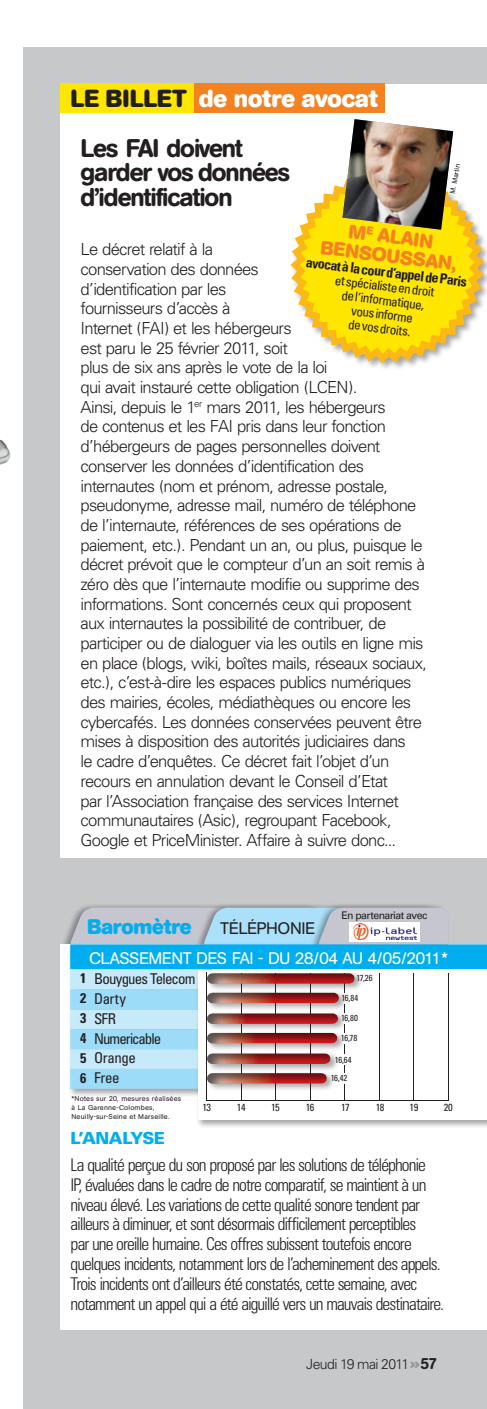
<style>
.page{position:relative;width:487px;height:1409px;background:#fff}
.page>*{position:absolute;margin:0;border:0;box-sizing:border-box;transform-origin:0 0}
.t1{font:500 25.38px/24.5px "AG Book Rounded";letter-spacing:-.045em;color:#231f20}
.t2{font:700 24.5px "AG Book Rounded";color:#fff}
.t3{font:700 21px "AG Book Rounded";letter-spacing:-.01em;color:#00aeef}
.t4{font:700 19.25px "AG Book Rounded";color:#f58220}
.t5{font:300 condensed 17.5px/19.8px "Univers";letter-spacing:-.055em;color:#231f20}
.t6{font:300 16.62px/19.6px "Univers";letter-spacing:-.05em;color:#231f20}
.t7{font:16.62px "AG Book Rounded";letter-spacing:-.03em;color:#fff}
.t8{font:16.62px "AG Book Rounded";letter-spacing:-.025em;color:#231f20}
.t9{font:900 16.62px "Univers";letter-spacing:-.025em;color:#00aeef}
.t10{font:condensed 14.88px/19.9px "Univers";letter-spacing:-.055em;color:#231f20}
.t11{font:700 condensed 14px "Univers";color:#231f20}
.t12{font:300 14px "Univers";letter-spacing:-.04em;color:#231f20}
.t13{font:condensed 13.12px/14px "Univers";color:#231f20;text-align:center}
.t14{font:10.5px "Univers";letter-spacing:-.055em;color:#231f20}
.t15{font:condensed 10.33px "Univers";letter-spacing:-.05em;color:#231f20}
.t16{font:condensed 8.75px/18.6px "Univers";letter-spacing:-.035em;color:#231f20;text-align:center}
.t17{font:7px/8.8px "AG Book Rounded";letter-spacing:.025em;color:#231f20}
.s1{color:#231f20}
.s2{font-weight:700;font-size:14px}
.s3{font-family:"AG Book Rounded";font-weight:500;font-size:22.75px;color:#939598}
.s4{font-family:"AG Book Rounded";font-weight:500;font-size:15.75px}
</style>
<div class="page">
<div style="left:24px;top:47px;width:462px;height:1362px;background:#c7c8ca"></div>
<div style="left:61px;top:903px;width:261px;height:53px;background:#231f20;opacity:.4"></div>
<div style="left:61px;top:944px;width:425px;height:385px;background:#fff"></div>
<div style="left:61px;top:84px;width:425px;height:774px;background:#fff"></div>
<div style="left:61px;top:83px;width:132px;height:30px;background:#ffe601"></div>
<div style="left:193px;top:83px;width:191px;height:30px;background:#f58220"></div>
<div style="left:195px;top:903px;width:244px;height:53px;background:#231f20;opacity:.4"></div>
<div style="left:309px;top:903px;width:140px;height:53px;background:#231f20;opacity:.4"></div>
<svg style="left:67px;top:908px;width:419px;height:181px"></svg>
<svg style="left:348px;top:922px;width:71px;height:20px"></svg>
<img style="left:353px;top:924px;width:62px;height:15px">
<div style="left:196px;top:968px;width:290px;height:161px;background:#231f20;opacity:.4"></div>
<div style="left:198px;top:970px;width:288px;height:150px;background:#fff"></div>
<hr style="left:206px;top:1100px;width:241px;height:1px;background:#231f20">
<hr style="left:206px;top:973px;width:1px;height:127px;background:#231f20">
<hr style="left:241px;top:973px;width:1px;height:127px;background:#231f20">
<hr style="left:275px;top:973px;width:1px;height:127px;background:#231f20">
<hr style="left:310px;top:973px;width:1px;height:127px;background:#231f20">
<hr style="left:344px;top:973px;width:1px;height:127px;background:#231f20">
<hr style="left:378px;top:973px;width:1px;height:127px;background:#231f20">
<hr style="left:413px;top:973px;width:1px;height:127px;background:#231f20">
<hr style="left:447px;top:973px;width:1px;height:127px;background:#231f20">
<div style="left:339px;top:1055px;width:20px;height:10px;background:#fff"></div>
<div style="left:334px;top:1073px;width:21px;height:10px;background:#fff"></div>
<div style="left:205px;top:1070px;width:130px;height:22px;background:#231f20;opacity:.4"></div>
<div style="left:203px;top:1072px;width:124px;height:14px;background:#231f20;opacity:.75"></div>
<div style="left:205px;top:971px;width:158px;height:21px;background:#231f20;opacity:.4"></div>
<div style="left:203px;top:973px;width:152px;height:14px;background:#231f20;opacity:.75"></div>
<div style="left:205px;top:1051px;width:134px;height:21px;background:#231f20;opacity:.4"></div>
<div style="left:203px;top:1052px;width:128px;height:14px;background:#231f20;opacity:.75"></div>
<div style="left:205px;top:1030px;width:141px;height:22px;background:#231f20;opacity:.4"></div>
<div style="left:203px;top:1032px;width:135px;height:14px;background:#231f20;opacity:.75"></div>
<div style="left:205px;top:1011px;width:141px;height:21px;background:#231f20;opacity:.4"></div>
<div style="left:203px;top:1012px;width:135px;height:14px;background:#231f20;opacity:.75"></div>
<div style="left:205px;top:990px;width:142px;height:21px;background:#231f20;opacity:.4"></div>
<div style="left:203px;top:993px;width:137px;height:13px;background:#231f20;opacity:.75"></div>
<img style="left:0;top:439px;width:11px;height:26px">
<svg style="left:290px;top:185px;width:196px;height:183px"></svg>
<img style="left:342px;top:119px;width:110px;height:111px">
<svg style="left:437px;top:255px;width:18px;height:18px"></svg>
<h2 class="t2" style="left:71px;top:84px;width:308px"><span class="s1">le billet</span> de notre avocat</h2>
<h1 class="t1" style="left:80px;top:136px;width:211px">Les FAI doivent garder vos données d’identification</h1>
<p class="t17" style="left:447px;top:193px;width:33px;rotate:-80deg">M. Martin</p>
<p class="t4" style="left:349px;top:220px;width:84px;rotate:7deg">M<sup>e</sup> Al ain</p>
<p class="t11" style="left:307px;top:254px;width:163px;rotate:7deg">avocat à la cour d’appel de Paris</p>
<p class="t4" style="left:321px;top:236px;width:93px;rotate:7deg">Bensoussa</p>
<p class="t13" style="left:335px;top:273px;width:101px;rotate:7deg">et spécialiste en droit de l’informatique, vous informe<br>de vos droits.</p>
<p class="t6" style="left:80px;top:240px;width:348px">Le décret relatif à la<br>conservation des données<br>d’identification par les<br>fournisseurs d’accès à<br>Internet (FAI) et les hébergeurs<br>est paru le 25 février 2011, soit<br>plus de six ans après le vote de la loi<br>qui avait instauré cette obligation (LCEN).<br>Ainsi, depuis le 1<sup>er</sup> mars 2011, les hébergeurs<br>de contenus et les FAI pris dans leur fonction d’hébergeurs de pages personnelles doivent conserver les données d’identification des internautes (nom et prénom, adresse postale, pseudonyme, adresse mail, numéro de téléphone de l’internaute, références de ses opérations de paiement, etc.). Pendant un an, ou plus, puisque le décret prévoit que le compteur d’un an soit remis à zéro dès que l’internaute modifie ou supprime des informations. Sont concernés ceux qui proposent aux internautes la possibilité de contribuer, de participer ou de dialoguer via les outils en ligne mis en place (blogs, wiki, boîtes mails, réseaux sociaux, etc.), c’est-à-dire les espaces publics numériques des mairies, écoles, médiathèques ou encore les cybercafés. Les données conservées peuvent être mises à disposition des autorités judiciaires dans<br>le cadre d’enquêtes. Ce décret fait l’objet d’un recours en annulation devant le Conseil d’Etat<br>par l’Association française des services Internet communautaires (Asic), regroupant Facebook, Google et PriceMinister. Affaire à suivre donc...</p>
<p class="t14" style="left:341px;top:909px;width:87px">En partenariat avec</p>
<p class="t3" style="left:87px;top:914px;width:106px">Baromètre</p>
<p class="t8" style="left:220px;top:919px;width:96px">téléphonie</p>
<p class="t7" style="left:89px;top:949px;width:360px">Classement des fai - du 28/04 au 4/05/2011*</p>
<p class="t10" style="left:80px;top:968px;width:117px"><span class="s2">1</span> Bouygues Telecom<br><span class="s2">2</span> Darty<br><span class="s2">3</span> SFR<br><span class="s2">4</span> Numericable<br><span class="s2">5</span> Orange<br><span class="s2">6</span> Free</p>
<p class="t15" style="left:202px;top:1101px;width:10px">13</p>
<p class="t15" style="left:236px;top:1101px;width:10px">14</p>
<p class="t15" style="left:271px;top:1101px;width:10px">15</p>
<p class="t15" style="left:305px;top:1101px;width:10px">16</p>
<p class="t15" style="left:341px;top:1101px;width:10px">17</p>
<p class="t15" style="left:375px;top:1101px;width:10px">18</p>
<p class="t15" style="left:409px;top:1101px;width:10px">19</p>
<p class="t15" style="left:443px;top:1101px;width:11px">20</p>
<p class="t16" style="left:356px;top:969px;width:18px">17,26</p>
<p class="t16" style="left:341px;top:1009px;width:18px">16,80</p>
<p class="t16" style="left:341px;top:988px;width:18px">16,84</p>
<p class="t16" style="left:340px;top:1029px;width:18px">16,78</p>
<p class="t16" style="left:330px;top:1050px;width:22px">16,64<br>16,42</p>
<p class="t17" style="left:71px;top:1094px;width:111px">*N otes sur 20, mesures réalisées à La Garenne-Colombes,<br>Neuilly-sur-Seine et Marseille.</p>
<p class="t9" style="left:71px;top:1127px;width:96px">L’ANALYSE</p>
<p class="t5" style="left:71px;top:1155px;width:374px">La qualité perçue du son proposé par les solutions de téléphonie<br>IP, évaluées dans le cadre de notre comparatif, se maintient à un niveau élevé. Les variations de cette qualité sonore tendent par ailleurs à diminuer, et sont désormais difficilement perceptibles<br>par une oreille humaine. Ces offres subissent toutefois encore quelques incidents, notamment lors de l’acheminement des appels.<br>Trois incidents ont d’ailleurs été constatés, cette semaine, avec notamment un appel qui a été aiguillé vers un mauvais destinataire.</p>
<p class="t12" style="left:306px;top:1356px;width:132px">Jeudi 19 mai 2011<span class="s3">»</span><span class="s4">57</span></p>
</div>
